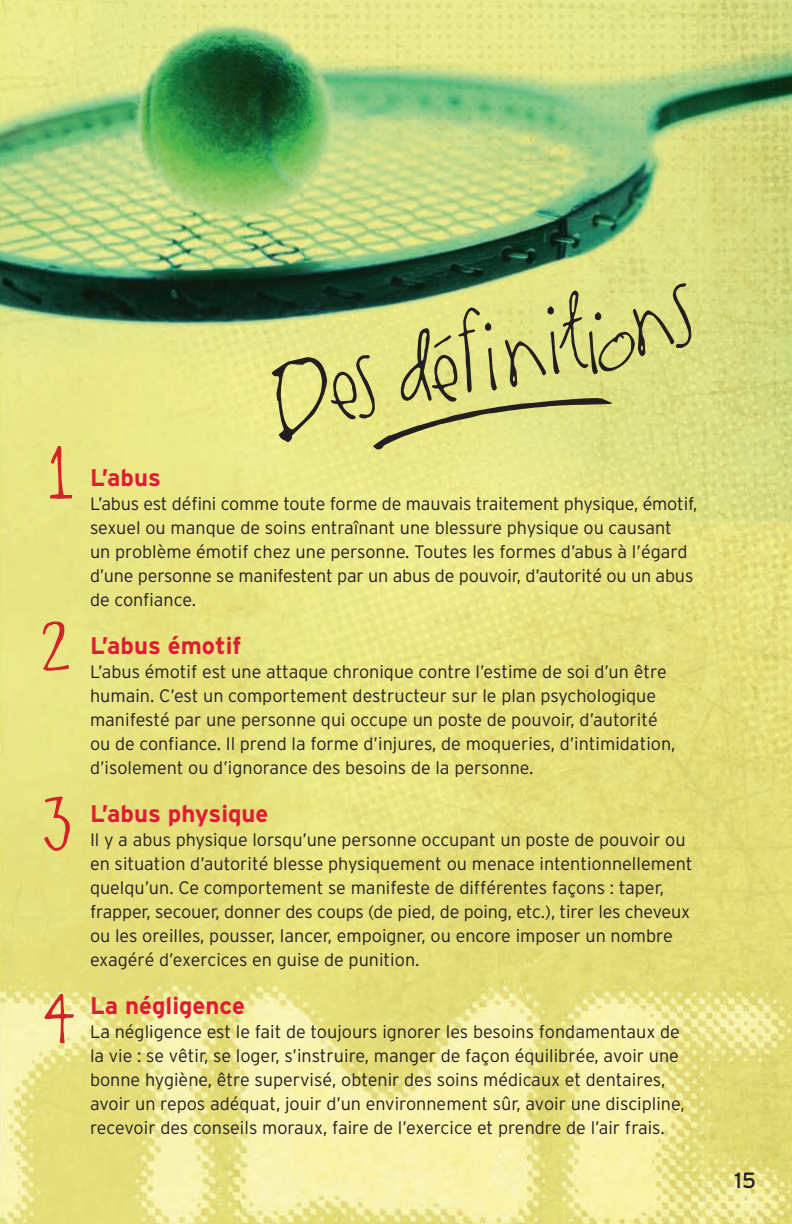
<style>
.page{position:relative;width:792px;height:1224px;background:#fff}
.page>*{position:absolute;margin:0;border:0;box-sizing:border-box;transform-origin:0 0}
.t1{font:700 24px "Interstate";color:#dc1d35}
.t2{font:22px "Interstate";color:#231f20}
.t3{font:300 18px/24px "Interstate";color:#231f20}
</style>
<div class="page">
<img style="left:0;top:0;width:792px;height:1224px">
<svg style="left:50px;top:446px;width:22px;height:53px"></svg>
<svg style="left:43px;top:622px;width:26px;height:49px"></svg>
<svg style="left:44px;top:796px;width:26px;height:55px"></svg>
<svg style="left:44px;top:994px;width:30px;height:49px"></svg>
<svg style="left:272px;top:283px;width:419px;height:166px;background:#c3c576"></svg>
<h1 class="t1" style="left:90px;top:465px;width:72px">L’abus</h1>
<p class="t3" style="left:90px;top:492px;width:609px">L’abus est défini comme toute forme de mauvais traitement physique, émotif, sexuel ou manque de soins entraînant une blessure physique ou causant<br>un problème émotif chez une personne. Toutes les formes d’abus à l’égard d’une personne se manifestent par un abus de pouvoir, d’autorité ou un abus de confiance.</p>
<h1 class="t1" style="left:90px;top:633px;width:153px">L’abus émotif</h1>
<p class="t3" style="left:90px;top:660px;width:587px">L’abus émotif est une attaque chronique contre l’estime de soi d’un être humain. C’est un comportement destructeur sur le plan psychologique manifesté par une personne qui occupe un poste de pouvoir, d’autorité ou de confiance. Il prend la forme d’injures, de moqueries, d’intimidation, d’isolement ou d’ignorance des besoins de la personne.</p>
<h1 class="t1" style="left:90px;top:801px;width:180px">L’abus physique</h1>
<p class="t3" style="left:90px;top:828px;width:604px">Il y a abus physique lorsqu’une personne occupant un poste de pouvoir ou en situation d’autorité blesse physiquement ou menace intentionnellement quelqu’un. Ce comportement se manifeste de différentes façons : taper, frapper, secouer, donner des coups (de pied, de poing, etc.), tirer les cheveux ou les oreilles, pousser, lancer, empoigner, ou encore imposer un nombre exagéré d’exercices en guise de punition.</p>
<h1 class="t1" style="left:90px;top:993px;width:157px">La négligence</h1>
<p class="t3" style="left:90px;top:1020px;width:596px">La négligence est le fait de toujours ignorer les besoins fondamentaux de la vie : se vêtir, se loger, s’instruire, manger de façon équilibrée, avoir une bonne hygiène, être supervisé, obtenir des soins médicaux et dentaires, avoir un repos adéquat, jouir d’un environnement sûr, avoir une discipline, recevoir des conseils moraux, faire de l’exercice et prendre de l’air frais.</p>
<p class="t2" style="left:734px;top:1168px;width:23px">15</p>
</div>
